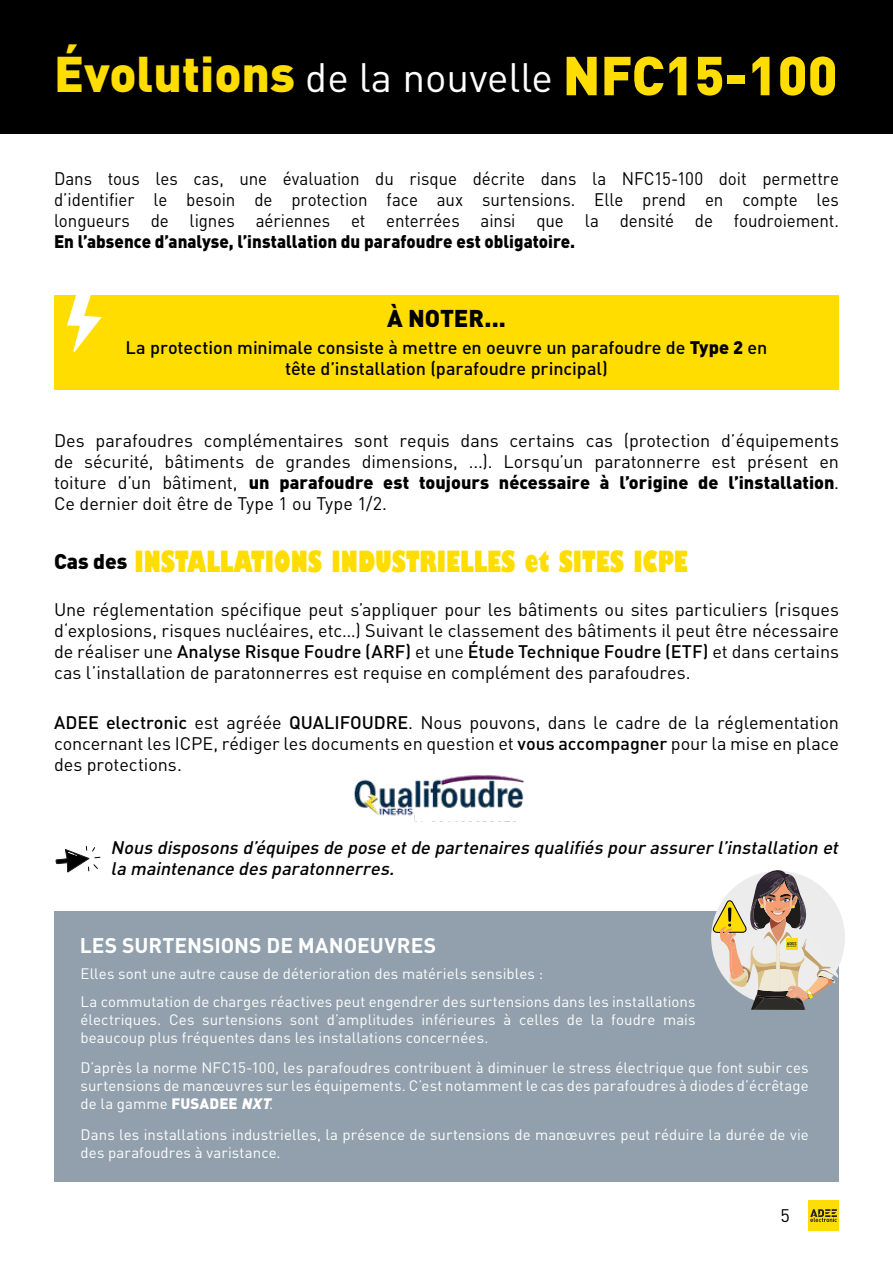
<style>
.page{position:relative;width:893px;height:1263px;background:#fff}
.page>*{position:absolute;margin:0;border:0;box-sizing:border-box;transform-origin:0 0}
.t1{font:40.5px "DINOT";color:#fff}
.t2{font:800 condensed 28.5px "Gill Sans";color:#fd0}
.t3{font:900 24px "DINOT";color:#000}
.t4{font:700 21px "DINOT";color:#fff}
.t5{font:18px/21px "DINOT";letter-spacing:-.005em;color:#000;text-align:justify}
.t6{font:18px/21px "DINOT";letter-spacing:-.005em;color:#000;text-align:justify;scale:.94 1}
.t7{font:italic 500 18px/21px "DINOT";color:#000}
.t8{font:500 18px/21px "DINOT";letter-spacing:-.005em;color:#000;text-align:center}
.t9{font:900 18px "DINOT";color:#000;scale:.94 1}
.t10{font:18px "DIN";color:#000}
.t11{font:15px/18px "DINOT";letter-spacing:.005em;color:#fff;text-align:justify}
.s1{font-weight:900;font-size:49.5px;color:#fd0}
.s2{font-weight:900;font-size:54px;color:#fd0}
.s3{font-weight:900}
.s4{font-family:"DINOT";font-weight:900;font-stretch:normal;font-size:21px;color:#000}
.s5{font-weight:500}
.s6{font-weight:900;font-style:italic}
</style>
<div class="page">
<div style="left:808px;top:1200px;width:31px;height:30px;background:#fddd04"></div>
<svg style="left:810px;top:1209px;width:27px;height:13px"></svg>
<div style="left:0;top:0;width:893px;height:134px;background:#000"></div>
<div style="left:54px;top:295px;width:785px;height:95px;background:#fd0"></div>
<svg style="left:67px;top:295px;width:35px;height:57px"></svg>
<svg style="left:55px;top:846px;width:46px;height:27px"></svg>
<img style="left:353px;top:775px;width:172px;height:46px">
<div style="left:415px;top:814px;width:107px;height:7px;background:#fff"></div>
<div style="left:54px;top:911px;width:785px;height:271px;background:#91a0ac"></div>
<svg style="left:713px;top:870px;width:126px;height:140px"></svg>
<h1 class="t1" style="left:54px;top:50px;width:785px"><span class="s1">Évolutions</span> de la nouvelle <span class="s2">NFC15-100</span></h1>
<p class="t6" style="left:54px;top:167px;width:837px">Dans tous les cas, une évaluation du risque décrite dans la NFC15-100 doit permettre d’identifier le besoin de protection face aux surtensions. Elle prend en compte les longueurs de lignes aériennes et enterrées ainsi que la densité de foudroiement.</p>
<p class="t9" style="left:54px;top:229px;width:556px">En l’absence d’analyse, l’installation du parafoudre est obligatoire.</p>
<h3 class="t3" style="left:387px;top:302px;width:120px">À NOTER...</h3>
<p class="t8" style="left:126px;top:336px;width:643px">La protection minimale consiste à mettre en oeuvre un parafoudre de <span class="s3">Type 2</span> en tête d’installation (parafoudre principal)</p>
<p class="t5" style="left:54px;top:430px;width:786px">Des parafoudres complémentaires sont requis dans certains cas (protection d’équipements de sécurité, bâtiments de grandes dimensions, ...). Lorsqu’un paratonnerre est présent en toiture d’un bâtiment, <span class="s3">un parafoudre est toujours nécessaire à l’origine de l’installation</span>.<br>Ce dernier doit être de Type 1 ou Type 1/2.</p>
<h2 class="t2" style="left:54px;top:543px;width:635px"><span class="s4">Cas des</span> INSTALLATIONS INDUSTRIELLES et SITES ICPE</h2>
<p class="t5" style="left:54px;top:598px;width:786px">Une réglementation spécifique peut s’appliquer pour les bâtiments ou sites particuliers (risques d‘explosions, risques nucléaires, etc…) Suivant le classement des bâtiments il peut être nécessaire de réaliser une <span class="s5">Analyse Risque Foudre (ARF)</span> et une <span class="s5">Étude Technique Foudre (ETF)</span> et dans certains cas l’installation de paratonnerres est requise en complément des parafoudres.</p>
<p class="t5" style="left:54px;top:711px;width:786px"><span class="s5">ADEE electronic</span> est agréée <span class="s5">QUALIFOUDRE</span>. Nous pouvons, dans le cadre de la réglementation concernant les ICPE, rédiger les documents en question et <span class="s5">vous accompagner</span> pour la mise en place des protections.</p>
<p class="t7" style="left:111px;top:836px;width:733px">Nous disposons d’équipes de pose etde partenaires qualifiés pourassurerl’installation et la maintenance des paratonnerres.</p>
<p class="t4" style="left:80px;top:932px;width:358px">LES SURTENSIONS DE MANOEUVRES</p>
<p class="t11" style="left:81px;top:964px;width:464px">Elles sont une autre cause de déterioration des matériels sensibles :</p>
<p class="t11" style="left:81px;top:992px;width:617px">La commutation de charges réactives peut engendrer des surtensions dans les installations électriques. Ces surtensions sont d’amplitudes inférieures à celles de la foudre mais beaucoup plus fréquentes dans les installations concernées.</p>
<p class="t11" style="left:81px;top:1058px;width:730px">D’après la norme NFC15-100, les parafoudres contribuent à diminuer le stress électrique que font subir ces surtensions de manœuvres sur les équipements. C’est notamment le cas des parafoudres à diodes d’écrêtage de la gamme <span class="s3">FUSADEE</span> <span class="s6">NXT</span>.</p>
<p class="t11" style="left:81px;top:1125px;width:730px">Dans les installations industrielles, la présence de surtensions de manœuvres peut réduire la durée de vie des parafoudres à varistance.</p>
<p class="t10" style="left:781px;top:1204px;width:11px">5</p>
</div>
